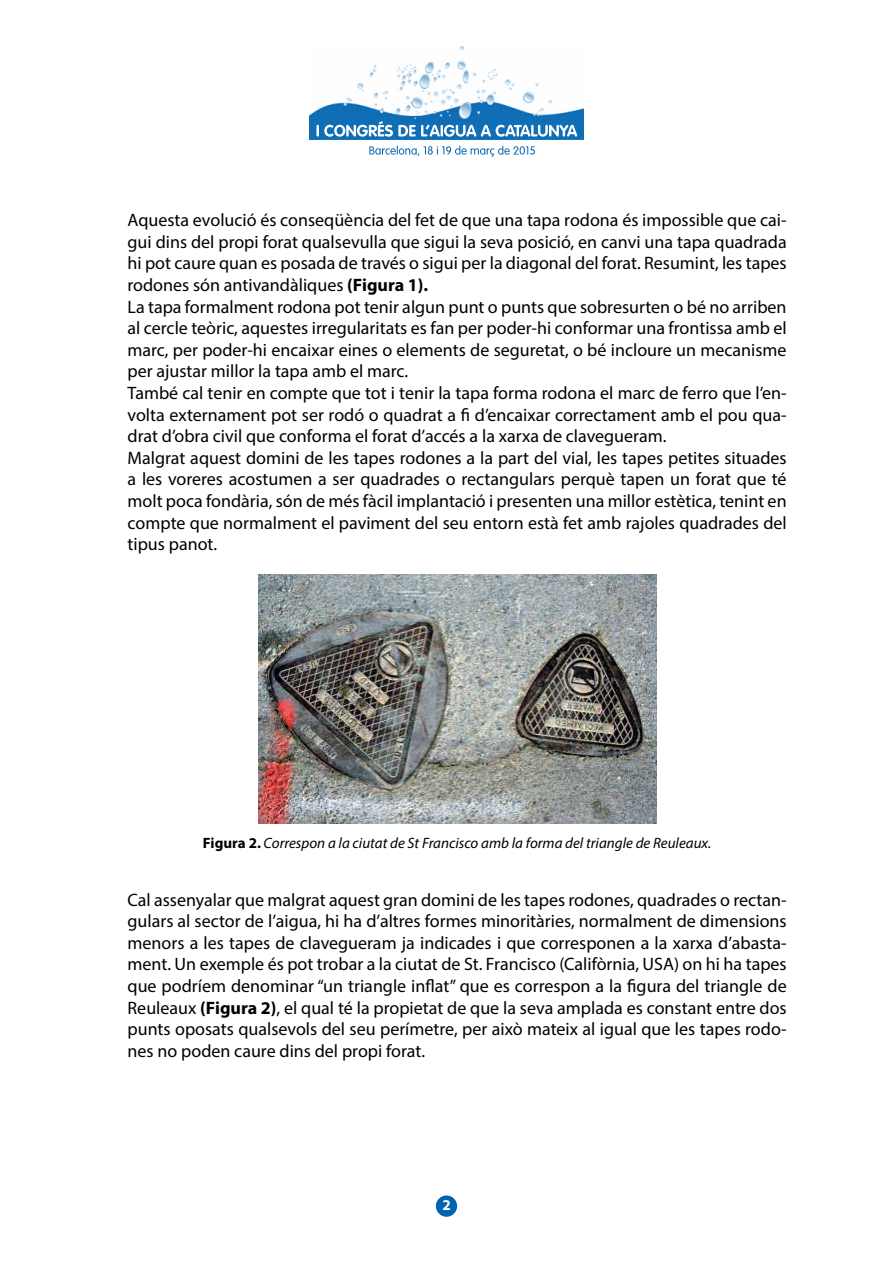
<style>
.page{position:relative;width:893px;height:1263px;background:#fff}
.page>*{position:absolute;margin:0;border:0;box-sizing:border-box;transform-origin:0 0}
.t1{font:18px/21.6px "Myriad Pro";color:#000}
.t2{font:italic 15px "Myriad Pro";color:#000}
.t3{font:700 15px "Myriad Pro";color:#fff}
.s1{font-weight:700}
.s2{font-weight:700;font-style:normal}
</style>
<div class="page">
<div style="left:437px;top:1196px;width:19px;height:20px;background:#0064b1;border-radius:50%"></div>
<div style="left:436px;top:1195px;width:21px;height:22px;border:2px solid #0064b1;border-radius:50%"></div>
<svg style="left:369px;top:146px;width:166px;height:11px"></svg>
<img style="left:309px;top:47px;width:274px;height:92px">
<svg style="left:316px;top:121px;width:261px;height:16px"></svg>
<img style="left:258px;top:574px;width:399px;height:249px">
<p class="t1" style="left:128px;top:209px;width:661px">Aquesta evolució és conseqüència del fet de que una tapa rodona és impossible que cai&shy;gui dins del propi forat qualsevulla que sigui la seva posició, en canvi una tapa quadrada hi pot caure quan es posada de través o sigui per la diagonal del forat. Resumint, les tapes rodones són antivandàliques <span class="s1">(Figura 1).<br></span>La tapa formalment rodona pot tenir algun punt o punts que sobresurten o bé no arriben al cercle teòric, aquestes irregularitats es fan per poder-hi conformar una frontissa amb el marc, per poder-hi encaixar eines o elements de seguretat, o bé incloure un mecanisme per ajustar millor la tapa amb el marc.<br>També cal tenir en compte que tot i tenir la tapa forma rodona el marc de ferro que l’en&shy;volta externament pot ser rodó o quadrat a fi d’encaixar correctament amb el pou qua&shy;drat d’obra civil que conforma el forat d’accés a la xarxa de clavegueram.<br>Malgrat aquest domini de les tapes rodones a la part del vial, les tapes petites situades a les voreres acostumen a ser quadrades o rectangulars perquè tapen un forat que té molt poca fondària, són de més fàcil implantació i presenten una millor estètica, tenint en compte que normalment el paviment del seu entorn està fet amb rajoles quadrades del tipus panot.</p>
<p class="t2" style="left:203px;top:834px;width:510px"><span class="s2">Figura 2.</span> Correspon a la ciutat de St Francisco amb la forma del triangle de Reuleaux.</p>
<p class="t1" style="left:128px;top:888px;width:661px;text-align:justify">Cal assenyalar que malgrat aquest gran domini de les tapes rodones, quadrades o rectan&shy;gulars al sector de l’aigua, hi ha d’altres formes minoritàries, normalment de dimensions menors a les tapes de clavegueram ja indicades i que corresponen a la xarxa d’abasta&shy;ment. Un exemple és pot trobar a la ciutat de St. Francisco (Califòrnia, USA) on hi ha tapes que podríem denominar “un triangle inflat” que es correspon a la figura del triangle de Reuleaux <span class="s1">(Figura 2)</span>, el qual té la propietat de que la seva amplada es constant entre dos punts oposats qualsevols del seu perímetre, per això mateix al igual que les tapes rodo&shy;nes no poden caure dins del propi forat.</p>
<p class="t3" style="left:442px;top:1195px;width:10px">2</p>
</div>
